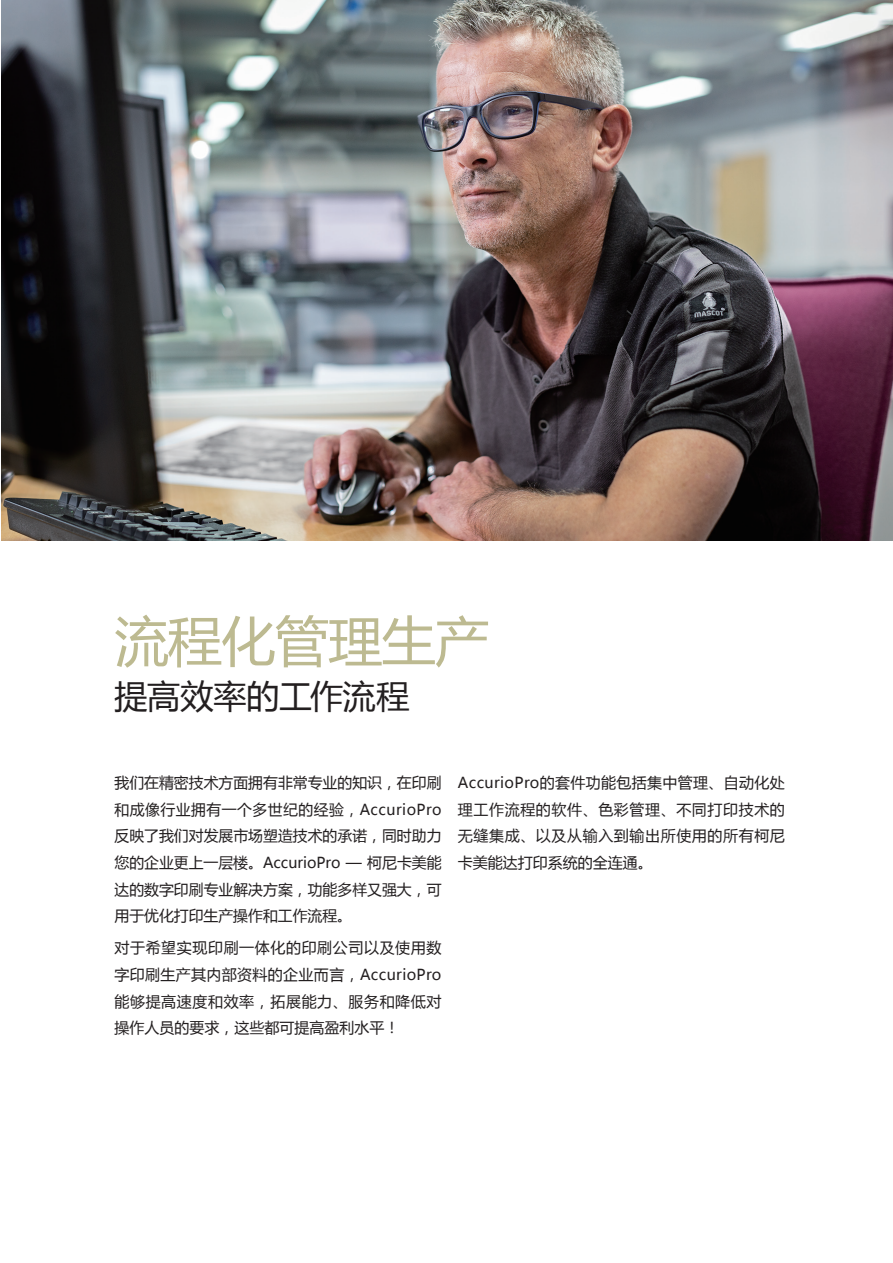
<style>
.page{position:relative;width:893px;height:1263px;background:#fff}
.page>*{position:absolute;margin:0;border:0;box-sizing:border-box;transform-origin:0 0}
.t1{font:54px "Microsoft Ya Hei";letter-spacing:-.01em;color:#bdba91}
.t2{font:33px "Microsoft Ya Hei";letter-spacing:-.005em;color:#231f20}
.t3{font:15px/26.7px "Microsoft Ya Hei";color:#231f20;text-align:justify}
</style>
<div class="page">
<img style="left:1px;top:0;width:892px;height:540px">
<h1 class="t1" style="left:114px;top:604px;width:376px">流程化管理生产</h1>
<h2 class="t2" style="left:114px;top:674px;width:296px">提高效率的工作流程</h2>
<p class="t3" style="left:114px;top:769px;width:329px">我们在精密技术方面拥有非常专业的知识，在印刷和成像行业拥有一个多世纪的经验，AccurioPro反映了我们对发展市场塑造技术的承诺，同时助力您的企业更上一层楼。AccurioPro — 柯尼卡美能达的数字印刷专业解决方案，功能多样又强大，可用于优化打印生产操作和工作流程。</p>
<p class="t3" style="left:114px;top:934px;width:329px">对于希望实现印刷一体化的印刷公司以及使用数字印刷生产其内部资料的企业而言，AccurioPro能够提高速度和效率，拓展能力、服务和降低对操作人员的要求，这些都可提高盈利水平！</p>
<p class="t3" style="left:458px;top:769px;width:329px">AccurioPro的套件功能包括集中管理、自动化处理工作流程的软件、色彩管理、不同打印技术的无缝集成、以及从输入到输出所使用的所有柯尼卡美能达打印系统的全连通。</p>
</div>
